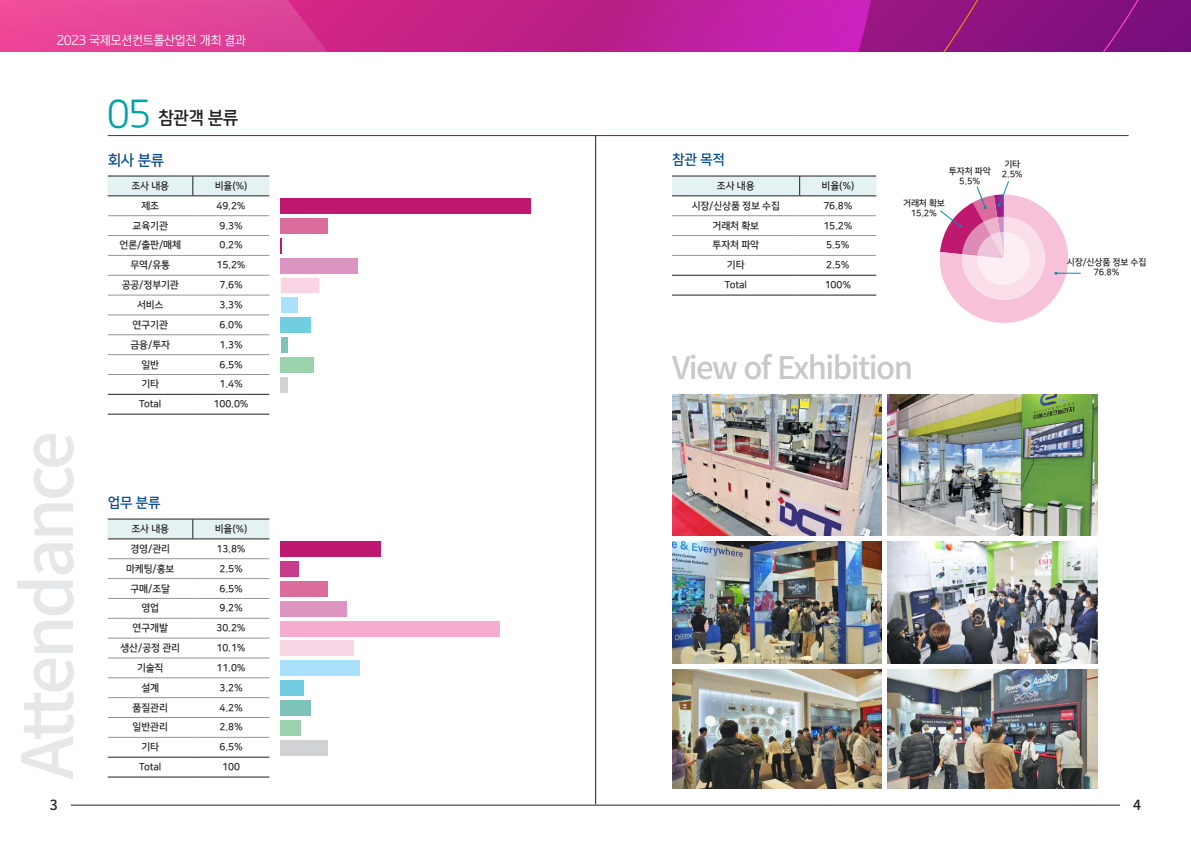
<style>
.page{position:relative;width:1191px;height:842px;background:#fff}
.page>*{position:absolute;margin:0;border:0;box-sizing:border-box;transform-origin:0 0}
.t1{font:500 70px "Noto Sans CJ Kkr";letter-spacing:-.05em;color:#e6e7e9}
.t2{font:500 31px "Noto Sans CJ Kkr";letter-spacing:-.05em;color:#c7c8ca}
.t3{font:17px "paybooc OTF Bold";color:#231f20;scale:.95 1}
.t4{font:15px "Nanum Square OTFB";color:#01498e}
.t5{font:14px "Nanum Square OTFB";letter-spacing:-.01em;color:#01498e}
.t6{font:500 14px "Noto Sans CJ Kkr";color:#231f20}
.t7{font:12px "paybooc OTF Medium";letter-spacing:.01em;color:#fff;scale:.95 1}
.t8{font:10px "Nanum Square OTFB";letter-spacing:-.01em;color:#231f20}
.t9{font:9px/10px "Nanum Square OTFB";letter-spacing:-.01em;color:#231f20;text-align:center}
.s1{font-family:"paybooc OTF Medium";font-size:35px;color:#00a2a5}
</style>
<div class="page">
<img style="left:672px;top:394px;width:210px;height:142px">
<img style="left:887px;top:541px;width:210px;height:122px">
<img style="left:672px;top:669px;width:210px;height:119px">
<img style="left:887px;top:669px;width:210px;height:119px">
<img style="left:672px;top:541px;width:210px;height:122px">
<img style="left:887px;top:394px;width:210px;height:142px">
<hr style="left:595px;top:135px;width:1px;height:669px;background:#231f20">
<hr style="left:71px;top:805px;width:1049px;height:1px;background:#231f20">
<hr style="left:108px;top:135px;width:1020px;height:1px;background:#01498e">
<svg style="left:108px;top:176px;width:161px;height:238px"></svg>
<hr style="left:108px;top:196px;width:85px;height:1px;background:#231f20">
<hr style="left:193px;top:196px;width:76px;height:1px;background:#231f20">
<hr style="left:108px;top:394px;width:85px;height:1px;background:#231f20">
<hr style="left:193px;top:394px;width:76px;height:1px;background:#231f20">
<hr style="left:108px;top:414px;width:85px;height:1px;background:#231f20">
<hr style="left:193px;top:414px;width:76px;height:1px;background:#231f20">
<svg style="left:672px;top:176px;width:204px;height:119px"></svg>
<hr style="left:672px;top:196px;width:127px;height:1px;background:#231f20">
<hr style="left:799px;top:196px;width:77px;height:1px;background:#231f20">
<hr style="left:672px;top:295px;width:127px;height:1px;background:#231f20">
<hr style="left:799px;top:295px;width:77px;height:1px;background:#231f20">
<hr style="left:108px;top:777px;width:85px;height:1px;background:#231f20">
<hr style="left:193px;top:777px;width:76px;height:1px;background:#231f20">
<svg style="left:108px;top:519px;width:161px;height:258px"></svg>
<svg style="left:939px;top:181px;width:141px;height:142px"></svg>
<div style="left:281px;top:198px;width:250px;height:16px;background:#bf186f"></div>
<div style="left:281px;top:218px;width:47px;height:16px;background:#db6d9c"></div>
<svg style="left:281px;top:238px;width:1px;height:16px"></svg>
<div style="left:281px;top:258px;width:77px;height:15px;background:#dc94c0"></div>
<div style="left:281px;top:278px;width:38px;height:15px;background:#fad5e5"></div>
<div style="left:281px;top:298px;width:16px;height:15px;background:#aae0f9"></div>
<div style="left:281px;top:317px;width:30px;height:16px;background:#71cee1"></div>
<div style="left:281px;top:337px;width:6px;height:16px;background:#7dc3ba"></div>
<div style="left:281px;top:357px;width:33px;height:16px;background:#9ad2ae"></div>
<div style="left:281px;top:377px;width:7px;height:16px;background:#d1d2d4"></div>
<div style="left:280px;top:541px;width:100px;height:16px;background:#bf186f"></div>
<div style="left:280px;top:561px;width:18px;height:16px;background:#c63c8a"></div>
<div style="left:280px;top:581px;width:47px;height:16px;background:#db6d9c"></div>
<div style="left:280px;top:601px;width:67px;height:15px;background:#dc94c0"></div>
<div style="left:280px;top:621px;width:219px;height:15px;background:#f5adce"></div>
<div style="left:280px;top:641px;width:73px;height:15px;background:#fad5e5"></div>
<div style="left:280px;top:660px;width:80px;height:16px;background:#aae0f9"></div>
<div style="left:280px;top:680px;width:23px;height:16px;background:#71cee1"></div>
<div style="left:280px;top:700px;width:30px;height:16px;background:#7dc3ba"></div>
<div style="left:280px;top:720px;width:20px;height:15px;background:#9ad2ae"></div>
<div style="left:280px;top:740px;width:47px;height:15px;background:#d1d2d4"></div>
<div style="left:1071px;top:0;width:120px;height:51px;background:#7e0f7e"></div>
<svg style="left:0;top:0;width:1071px;height:51px;background:#c22991"></svg>
<p class="t7" style="left:57px;top:33px;width:201px">2023 국제모션컨트롤산업전 개최 결과</p>
<h1 class="t1" style="left:8px;top:780px;width:350px;rotate:-90deg">Attendance</h1>
<h3 class="t3" style="left:108px;top:107px;width:139px"><span class="s1">05</span> 참관객 분류</h3>
<h3 class="t4" style="left:108px;top:152px;width:58px">회사 분류</h3>
<p class="t8" style="left:131px;top:180px;width:39px">조사 내용</p>
<p class="t8" style="left:215px;top:180px;width:34px">비율(%)</p>
<p class="t8" style="left:141px;top:200px;width:19px">제조</p>
<p class="t8" style="left:216px;top:200px;width:31px">49.2%</p>
<p class="t8" style="left:133px;top:220px;width:37px">교육기관</p>
<p class="t8" style="left:219px;top:220px;width:25px">9.3%</p>
<p class="t8" style="left:120px;top:240px;width:63px">언론/출판/매체</p>
<p class="t8" style="left:219px;top:240px;width:25px">0.2%</p>
<p class="t8" style="left:130px;top:260px;width:41px">무역/유통</p>
<p class="t8" style="left:216px;top:260px;width:31px">15.2%</p>
<p class="t8" style="left:122px;top:280px;width:59px">공공/정부기관</p>
<p class="t8" style="left:219px;top:280px;width:25px">7.6%</p>
<p class="t8" style="left:137px;top:300px;width:28px">서비스</p>
<p class="t8" style="left:219px;top:300px;width:25px">3.3%</p>
<p class="t8" style="left:133px;top:319px;width:37px">연구기관</p>
<p class="t8" style="left:219px;top:319px;width:25px">6.0%</p>
<p class="t8" style="left:130px;top:339px;width:41px">금융/투자</p>
<p class="t8" style="left:219px;top:339px;width:25px">1.3%</p>
<p class="t8" style="left:141px;top:359px;width:19px">일반</p>
<p class="t8" style="left:219px;top:359px;width:25px">6.5%</p>
<p class="t8" style="left:141px;top:379px;width:19px">기타</p>
<p class="t8" style="left:219px;top:379px;width:25px">1.4%</p>
<p class="t8" style="left:139px;top:399px;width:24px">Total</p>
<p class="t8" style="left:213px;top:399px;width:37px">100.0%</p>
<h3 class="t5" style="left:108px;top:495px;width:54px">업무 분류</h3>
<p class="t8" style="left:131px;top:523px;width:39px">조사 내용</p>
<p class="t8" style="left:215px;top:523px;width:34px">비율(%)</p>
<p class="t8" style="left:130px;top:543px;width:41px">경영/관리</p>
<p class="t8" style="left:216px;top:543px;width:31px">13.8%</p>
<p class="t8" style="left:126px;top:563px;width:50px">마케팅/홍보</p>
<p class="t8" style="left:219px;top:563px;width:25px">2.5%</p>
<p class="t8" style="left:130px;top:583px;width:41px">구매/조달</p>
<p class="t8" style="left:219px;top:583px;width:25px">6.5%</p>
<p class="t8" style="left:141px;top:603px;width:19px">영업</p>
<p class="t8" style="left:219px;top:603px;width:25px">9.2%</p>
<p class="t8" style="left:133px;top:623px;width:37px">연구개발</p>
<p class="t8" style="left:216px;top:623px;width:31px">30.2%</p>
<p class="t8" style="left:120px;top:642px;width:61px">생산/공정 관리</p>
<p class="t8" style="left:216px;top:642px;width:31px">10.1%</p>
<p class="t8" style="left:137px;top:662px;width:28px">기술직</p>
<p class="t8" style="left:216px;top:662px;width:31px">11.0%</p>
<p class="t8" style="left:141px;top:682px;width:19px">설계</p>
<p class="t8" style="left:219px;top:682px;width:25px">3.2%</p>
<p class="t8" style="left:133px;top:702px;width:37px">품질관리</p>
<p class="t8" style="left:219px;top:702px;width:25px">4.2%</p>
<p class="t8" style="left:133px;top:722px;width:37px">일반관리</p>
<p class="t8" style="left:219px;top:722px;width:25px">2.8%</p>
<p class="t8" style="left:141px;top:742px;width:19px">기타</p>
<p class="t8" style="left:219px;top:742px;width:25px">6.5%</p>
<p class="t8" style="left:139px;top:762px;width:24px">Total</p>
<p class="t8" style="left:222px;top:762px;width:19px">100</p>
<h3 class="t5" style="left:672px;top:152px;width:54px">참관 목적</h3>
<p class="t8" style="left:717px;top:180px;width:39px">조사 내용</p>
<p class="t8" style="left:821px;top:180px;width:34px">비율(%)</p>
<p class="t8" style="left:691px;top:200px;width:90px">시장/신상품 정보 수집</p>
<p class="t8" style="left:823px;top:200px;width:31px">76.8%</p>
<p class="t8" style="left:712px;top:220px;width:48px">거래처 확보</p>
<p class="t8" style="left:823px;top:220px;width:31px">15.2%</p>
<p class="t8" style="left:712px;top:240px;width:48px">투자처 파악</p>
<p class="t8" style="left:826px;top:240px;width:25px">5.5%</p>
<p class="t8" style="left:727px;top:260px;width:19px">기타</p>
<p class="t8" style="left:826px;top:260px;width:25px">2.5%</p>
<p class="t8" style="left:725px;top:280px;width:24px">Total</p>
<p class="t8" style="left:824px;top:280px;width:28px">100%</p>
<p class="t9" style="left:949px;top:167px;width:43px">투자처 파악<br>5.5%</p>
<p class="t9" style="left:1001px;top:160px;width:22px;text-align:left">기타<br>2.5%</p>
<p class="t9" style="left:903px;top:198px;width:43px">거래처 확보<br>15.2%</p>
<h2 class="t2" style="left:672px;top:350px;width:242px">View of Exhibition</h2>
<p class="t9" style="left:1066px;top:258px;width:81px">시장/신상품 정보 수집<br>76.8%</p>
<h3 class="t6" style="left:50px;top:797px;width:9px">3</h3>
<h3 class="t6" style="left:1133px;top:797px;width:9px">4</h3>
</div>
